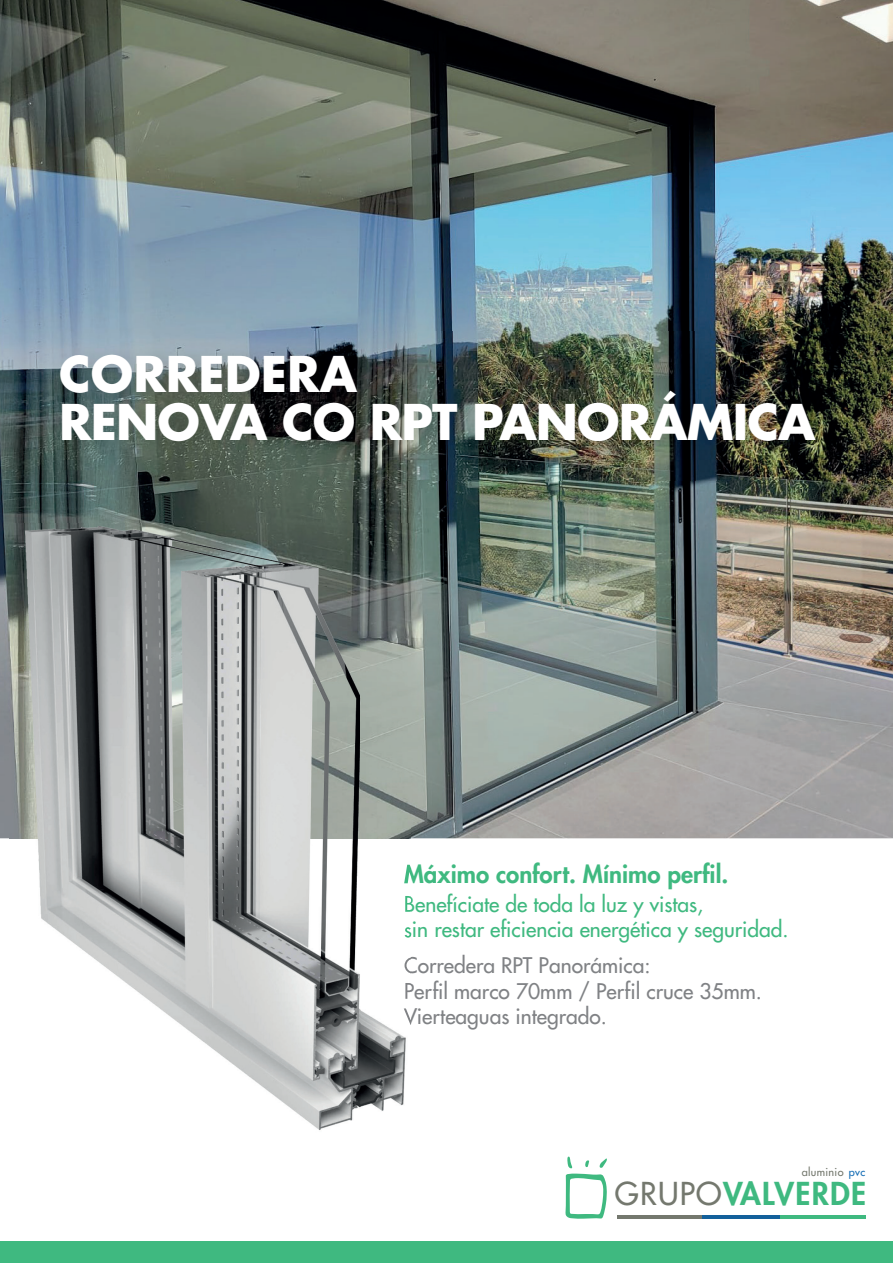
<style>
.page{position:relative;width:893px;height:1263px;background:#fff}
.page>*{position:absolute;margin:0;border:0;box-sizing:border-box;transform-origin:0 0}
.t1{font:700 47.85px/48.3px "Futura LT";letter-spacing:-.02em;color:#fff}
.t2{font:800 30.75px "Futura LT";letter-spacing:.04em;color:#3fb980}
.t3{font:800 24px "Futura LT";color:#3fb980}
.t4{font:21px/25.5px "Futura LT";color:#808285}
.t5{font:21px/25.5px "Futura LT";color:#3fb980}
.t6{font:10.95px "Futura LT";letter-spacing:.03em;color:#74786e}
.s1{color:#146db5}
.s2{font-weight:400;color:#74786e}
</style>
<div class="page">
<img style="left:0;top:0;width:893px;height:838px">
<hr style="left:617px;top:1215px;width:85px;height:3px;background:#74786e">
<hr style="left:779px;top:1215px;width:87px;height:3px;background:#3fb980">
<hr style="left:702px;top:1215px;width:78px;height:3px;background:#13609b">
<svg style="left:565px;top:1156px;width:42px;height:63px"></svg>
<div style="left:0;top:1241px;width:893px;height:22px;background:#3fb980"></div>
<img style="left:10px;top:524px;width:401px;height:606px">
<img style="left:404px;top:863px;width:7px;height:21px">
<img style="left:405px;top:893px;width:6px;height:24px">
<img style="left:405px;top:919px;width:6px;height:24px">
<img style="left:405px;top:955px;width:6px;height:19px">
<img style="left:405px;top:980px;width:6px;height:21px">
<img style="left:404px;top:1006px;width:7px;height:24px">
<img style="left:45px;top:331px;width:802px;height:149px">
<h1 class="t1" style="left:59px;top:349px;width:758px">CORREDERA<br>RENOVA CO RPT PANORÁMICA</h1>
<p class="t3" style="left:404px;top:858px;width:326px">Máximo confort. Mínimo perfil.</p>
<p class="t5" style="left:404px;top:891px;width:386px">Benefíciate de toda la luz y vistas,<br>sin restar eficiencia energética y seguridad.</p>
<p class="t4" style="left:404px;top:953px;width:360px">Corredera RPT Panorámica:<br>Perfil marco 70mm / Perfil cruce 35mm.<br>Vierteaguas integrado.</p>
<p class="t6" style="left:802px;top:1164px;width:65px">aluminio <span class="s1">pvc</span></p>
<h2 class="t2" style="left:615px;top:1173px;width:253px"><span class="s2">GRUPO</span>VALVERDE</h2>
</div>
